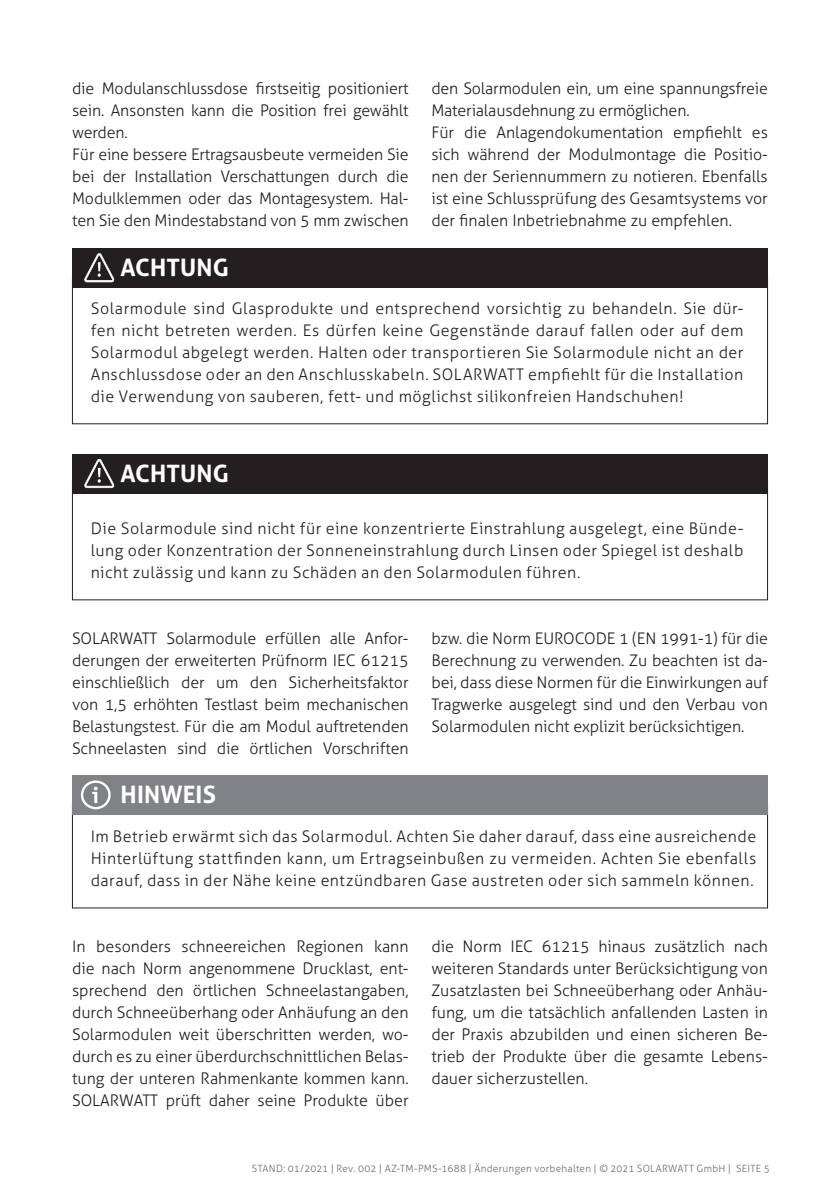
<style>
.page{position:relative;width:840px;height:1191px;background:#fff}
.page>*{position:absolute;margin:0;border:0;box-sizing:border-box;transform-origin:0 0}
.t1{font:700 24px "Aller";letter-spacing:.005em;color:#fff}
.t2{font:300 16px/22px "Aller";letter-spacing:-.005em;color:#231f20;text-align:justify}
.t3{font:300 10px "Aller";letter-spacing:.025em;color:#6c6d70}
</style>
<div class="page">
<div style="left:72px;top:248px;width:695px;height:40px;background:#231f20"></div>
<div style="left:72px;top:275px;width:695px;height:149px;border:1px solid #231f20"></div>
<svg style="left:84px;top:253px;width:30px;height:29px"></svg>
<div style="left:72px;top:454px;width:695px;height:40px;background:#231f20"></div>
<div style="left:72px;top:481px;width:695px;height:119px;border:1px solid #231f20"></div>
<svg style="left:84px;top:459px;width:30px;height:29px"></svg>
<div style="left:72px;top:775px;width:695px;height:39px;background:#808285"></div>
<svg style="left:81px;top:780px;width:30px;height:29px"></svg>
<p class="t2" style="left:72px;top:77px;width:338px;text-align:left">die Modulanschlussdose firstseitig positioniert sein. Ansonsten kann die Position frei gewählt werden.<br>Für eine bessere Ertragsausbeute vermeiden Sie bei der Installation Verschattungen durch die Modulklemmen oder das Montagesystem. Hal&shy;ten Sie den Mindestabstand von 5 mm zwischen</p>
<p class="t2" style="left:431px;top:77px;width:338px;text-align:left">den Solarmodulen ein, um eine spannungsfreie Materialausdehnung zu ermöglichen.<br>Für die Anlagendokumentation empfiehlt es sich während der Modulmontage die Positio&shy;nen der Seriennummern zu notieren. Ebenfalls ist eine Schlussprüfung des Gesamtsystems vor der finalen Inbetriebnahme zu empfehlen.</p>
<h1 class="t1" style="left:120px;top:253px;width:110px">ACHTUNG</h1>
<p class="t2" style="left:91px;top:297px;width:654px">Solarmodule sind Glasprodukte und entsprechend vorsichtig zu behandeln. Sie dür&shy;fen nicht betreten werden. Es dürfen keine Gegenstände darauf fallen oder auf dem Solarmodul abgelegt werden. Halten oder transportieren Sie Solarmodule nicht an der Anschlussdose oder an den Anschlusskabeln. SOLARWATT empfiehlt für die Installation die Verwendung von sauberen, fett- und möglichst silikonfreien Handschuhen!</p>
<h1 class="t1" style="left:120px;top:458px;width:110px">ACHTUNG</h1>
<p class="t2" style="left:91px;top:517px;width:653px">Die Solarmodule sind nicht für eine konzentrierte Einstrahlung ausgelegt, eine Bünde&shy;lung oder Konzentration der Sonneneinstrahlung durch Linsen oder Spiegel ist deshalb nicht zulässig und kann zu Schäden an den Solarmodulen führen.</p>
<p class="t2" style="left:72px;top:627px;width:338px">SOLARWATT Solarmodule erfüllen alle Anfor&shy;derungen der erweiterten Prüfnorm IEC 61215 einschließlich der um den Sicherheitsfaktor von 1,5 erhöhten Testlast beim mechanischen Belastungstest. Für die am Modul auftretenden Schneelasten sind die örtlichen Vorschriften</p>
<p class="t2" style="left:431px;top:627px;width:338px">bzw. die Norm EUROCODE 1 (EN 1991-1) für die Berechnung zu verwenden. Zu beachten ist da&shy;bei, dass diese Normen für die Einwirkungen auf Tragwerke ausgelegt sind und den Verbau von Solarmodulen nicht explizit berücksichtigen.</p>
<h1 class="t1" style="left:120px;top:779px;width:97px">HINWEIS</h1>
<p class="t2" style="left:91px;top:825px;width:666px">Im Betrieb erwärmt sich das Solarmodul. Achten Sie daher darauf, dass eine ausreichende Hinterlüftung stattfinden kann, um Ertragseinbußen zu vermeiden. Achten Sie ebenfalls darauf, dass in der Nähe keine entzündbaren Gase austreten oder sich sammeln können.</p>
<p class="t2" style="left:72px;top:935px;width:338px">In besonders schneereichen Regionen kann die nach Norm angenommene Drucklast, ent&shy;sprechend den örtlichen Schneelastangaben, durch Schneeüberhang oder Anhäufung an den Solarmodulen weit überschritten werden, wo&shy;durch es zu einer überdurchschnittlichen Belas&shy;tung der unteren Rahmenkante kommen kann.<br>SOLARWATT prüft daher seine Produkte über</p>
<p class="t2" style="left:431px;top:935px;width:338px">die Norm IEC 61215 hinaus zusätzlich nach weiteren Standards unter Berücksichtigung von Zusatzlasten bei Schneeüberhang oder Anhäu&shy;fung, um die tatsächlich anfallenden Lasten in der Praxis abzubilden und einen sicheren Be&shy;trieb der Produkte über die gesamte Lebens&shy;dauer sicherzustellen.</p>
<p class="t3" style="left:252px;top:1162px;width:519px">STAND: 01/2021 | Rev. 002 | AZ-TM-PMS-1688 | Änderungen vorbehalten | © 2021 SOLARWATT GmbH | SEITE 5</p>
</div>
